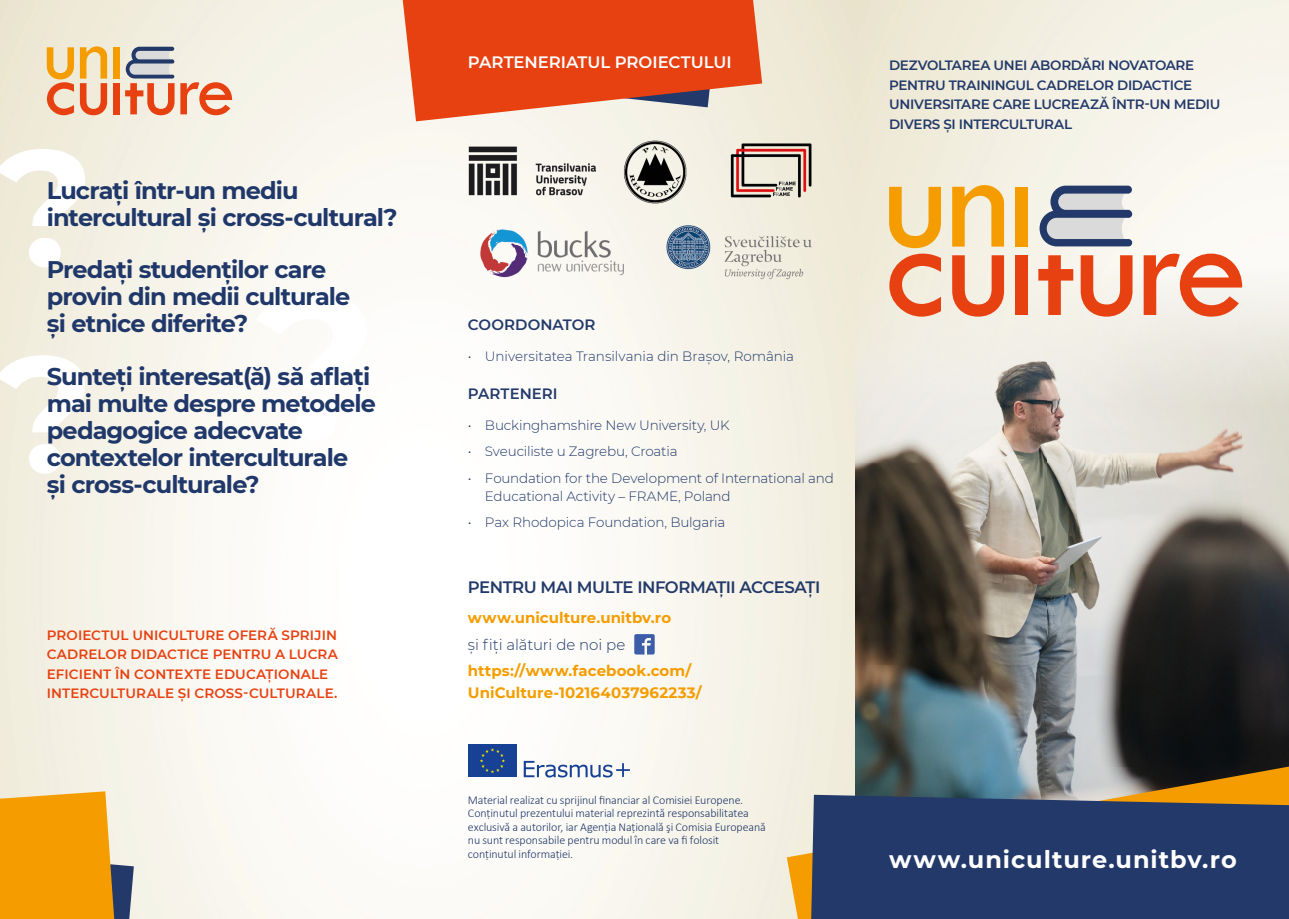
<style>
.page{position:relative;width:1289px;height:919px;background:#fff}
.page>*{position:absolute;margin:0;border:0;box-sizing:border-box;transform-origin:0 0}
.t1{font:700 24px/27px "Montserrat";letter-spacing:-.04em;color:#203869}
.t2{font:700 24px "Montserrat";letter-spacing:.04em;color:#fff}
.t3{font:600 16.5px "Montserrat";letter-spacing:-.03em;color:#223969}
.t4{font:600 16.5px "Montserrat";letter-spacing:-.005em;color:#fff}
.t5{font:700 15px/21.6px "Montserrat";letter-spacing:.005em;color:#f59d00}
.t6{font:600 15px "Montserrat";letter-spacing:.005em;color:#223969}
.t7{font:300 15px "Montserrat";letter-spacing:-.005em;color:#203869}
.t8{font:300 13.5px/18px "Montserrat";letter-spacing:-.01em;color:#203869}
.t9{font:600 13.5px/19.5px "Montserrat";letter-spacing:-.02em;color:#223969}
.t10{font:600 13.5px/19.5px "Montserrat";letter-spacing:.005em;color:#e74111}
.t11{font:300 12px/13.5px "Calibri";letter-spacing:-.01em;color:#203869}
</style>
<div class="page">
<img style="left:0;top:0;width:1288px;height:918px">
<svg style="left:0;top:355px;width:85px;height:118px"></svg>
<svg style="left:256px;top:292px;width:110px;height:148px"></svg>
<svg style="left:0;top:149px;width:85px;height:118px"></svg>
<img style="left:856px;top:261px;width:432px;height:497px">
<img style="left:855px;top:261px;width:1px;height:556px">
<svg style="left:390px;top:0;width:372px;height:121px;background:#e6613a"></svg>
<svg style="left:786px;top:758px;width:502px;height:160px;background:#8d8973"></svg>
<svg style="left:0;top:791px;width:134px;height:127px;background:#e8a327"></svg>
<svg style="left:952px;top:185px;width:52px;height:61px;background:#f4c267"></svg>
<div style="left:1014px;top:187px;width:13px;height:59px;background:#f59d00"></div>
<svg style="left:889px;top:187px;width:52px;height:129px;background:#efb278"></svg>
<svg style="left:952px;top:255px;width:52px;height:61px;background:#ec9475"></svg>
<div style="left:1014px;top:255px;width:13px;height:60px;background:#e74111"></div>
<svg style="left:1038px;top:255px;width:35px;height:60px;background:#ee9d81"></svg>
<svg style="left:1080px;top:255px;width:52px;height:61px;background:#ee977a"></svg>
<svg style="left:1143px;top:253px;width:99px;height:63px"></svg>
<svg style="left:1039px;top:186px;width:93px;height:60px;background:#97a0b1"></svg>
<svg style="left:523px;top:760px;width:107px;height:17px"></svg>
<div style="left:468px;top:744px;width:49px;height:33px;background:#164194"></div>
<svg style="left:480px;top:748px;width:25px;height:25px"></svg>
<img style="left:451px;top:125px;width:374px;height:173px">
<div style="left:806px;top:794px;width:482px;height:124px;background:#223969"></div>
<div style="left:113px;top:47px;width:6px;height:32px;background:#f59d00"></div>
<svg style="left:47px;top:47px;width:27px;height:68px;background:#eeb075"></svg>
<svg style="left:80px;top:46px;width:27px;height:69px;background:#eead71"></svg>
<div style="left:113px;top:83px;width:6px;height:31px;background:#e74111"></div>
<svg style="left:180px;top:82px;width:52px;height:33px;background:#ed997b"></svg>
<svg style="left:125px;top:47px;width:49px;height:68px;background:#c5a49c"></svg>
<svg style="left:634px;top:634px;width:20px;height:20px"></svg>
<h1 class="t1" style="left:47px;top:175px;width:352px">Lucrați într-un mediu intercultural și cross-cultural?</h1>
<h1 class="t1" style="left:47px;top:255px;width:305px">Predați studenților care provin din medii culturale și etnice diferite?</h1>
<h1 class="t1" style="left:47px;top:361px;width:331px">Sunteți interesat(ă) să aflați mai multe despre metodele pedagogice adecvate contextelor interculturale<br>și cross-culturale?</h1>
<p class="t10" style="left:47px;top:624px;width:293px">PROIECTUL UNICULTURE OFERĂ SPRIJIN CADRELOR DIDACTICE PENTRU A LUCRA EFICIENT ÎN CONTEXTE EDUCAȚIONALE INTERCULTURALE ȘI CROSS-CULTURALE.</p>
<h2 class="t4" style="left:468px;top:51px;width:265px">PARTENERIATUL PROIECTULUI</h2>
<p class="t9" style="left:889px;top:55px;width:333px">DEZVOLTAREA UNEI ABORDĂRI NOVATOARE PENTRU TRAININGUL CADRELOR DIDACTICE UNIVERSITARE CARE LUCREAZĂ ÎNTR-UN MEDIU DIVERS ȘI INTERCULTURAL</p>
<p class="t6" style="left:468px;top:314px;width:129px">COORDONATOR</p>
<p class="t8" style="left:468px;top:347px;width:328px">• Universitatea Transilvania din Brașov, România</p>
<p class="t6" style="left:468px;top:383px;width:91px">PARTENERI</p>
<p class="t8" style="left:468px;top:415px;width:263px">• Buckinghamshire New University, UK</p>
<p class="t8" style="left:468px;top:442px;width:211px">• Sveuciliste u Zagrebu, Croatia</p>
<p class="t8" style="left:485px;top:468px;width:350px;text-indent:-17px">• Foundation for the Development of International and<br>Educational Activity – FRAME, Poland</p>
<p class="t8" style="left:468px;top:513px;width:259px">• Pax Rhodopica Foundation, Bulgaria</p>
<h2 class="t3" style="left:468px;top:575px;width:354px">PENTRU MAI MULTE INFORMAȚII ACCESAȚI</h2>
<p class="t5" style="left:468px;top:606px;width:205px">www.uniculture.unitbv.ro</p>
<p class="t7" style="left:468px;top:634px;width:159px">și fiți alături de noi pe</p>
<p class="t5" style="left:468px;top:659px;width:235px">https://www.facebook.com/<br>UniCulture-102164037962233/</p>
<p class="t11" style="left:468px;top:792px;width:299px">Material realizat cu sprijinul financiar al Comisiei Europene.<br>Conținutul prezentului material reprezintă responsabilitatea exclusivă a autorilor, iar Agenția Națională şi Comisia Europeană nu sunt responsabile pentru modul în care va fi folosit conținutul informației.</p>
<h1 class="t2" style="left:889px;top:841px;width:349px">www.uniculture.unitbv.ro</h1>
</div>
